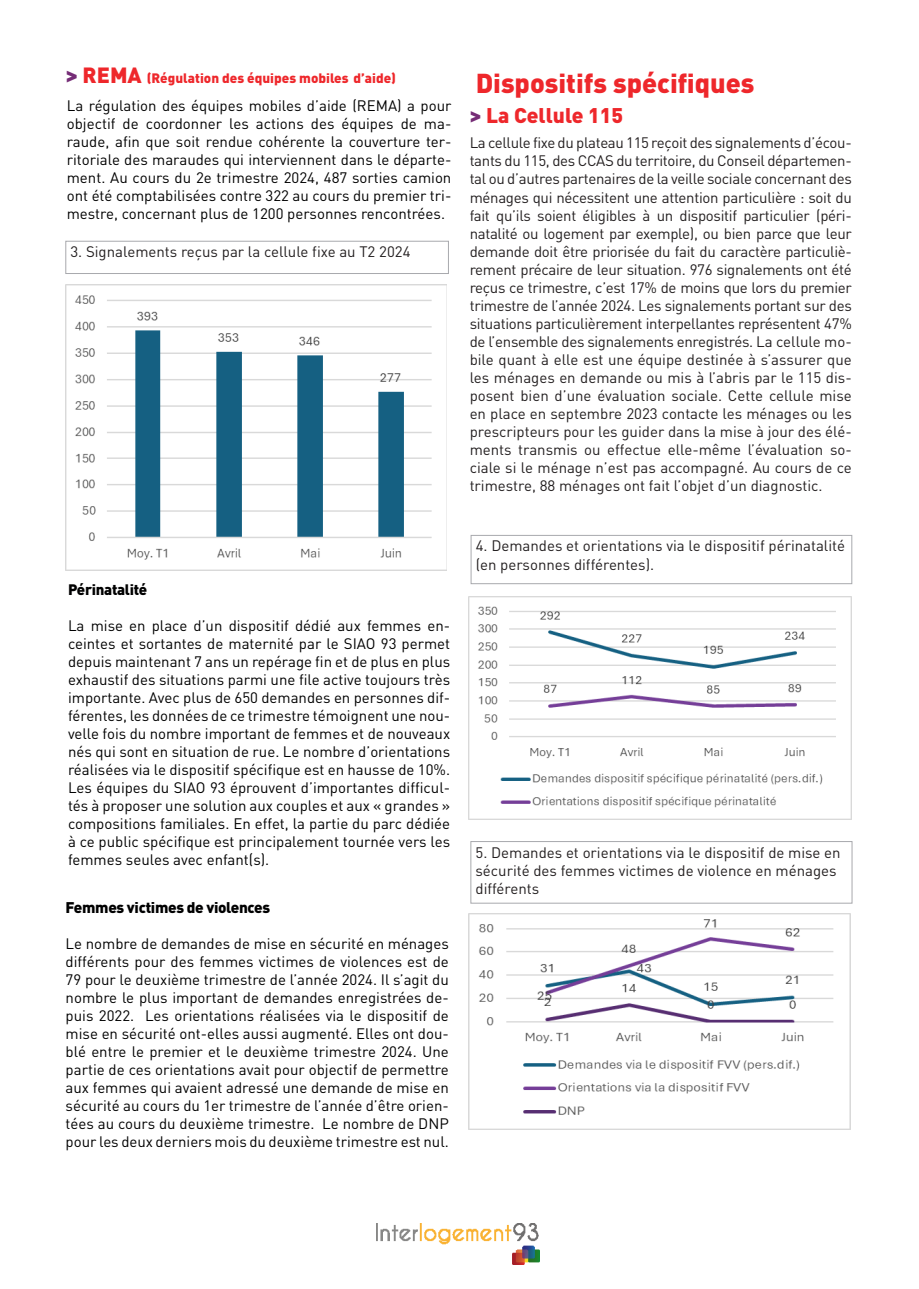
<style>
.page{position:relative;width:919px;height:1289px;background:#fff}
.page>*{position:absolute;margin:0;border:0;box-sizing:border-box;transform-origin:0 0}
.t1{font:900 27px "DINOT";color:#ee272b}
.t2{font:900 21px "DINOT";color:#ee272b}
.t3{font:900 15.3px "DINOT";letter-spacing:-.02em;color:#000001}
.t4{font:15px/18px "DINOT";color:#000001;text-align:justify}
.t5{font:15px/18px "DINOT";color:#231f20}
.t6{font:900 15px "DINOT";letter-spacing:-.02em;color:#000001}
.t7{font:900 13.5px "DINOT";color:#ee272b}
.s1{font-size:21.75px;color:#752c76}
.s2{font-size:21.75px}
.s3{color:#752c76}
</style>
<div class="page">
<img style="left:376px;top:1223px;width:163px;height:40px">
<img style="left:66px;top:284px;width:380px;height:286px">
<img style="left:468px;top:596px;width:383px;height:223px">
<div style="left:65px;top:241px;width:384px;height:33px;border:1px solid #a8a9ad"></div>
<div style="left:470px;top:535px;width:382px;height:49px;border:1px solid #a8a9ad"></div>
<div style="left:470px;top:841px;width:382px;height:62px;border:1px solid #a8a9ad"></div>
<img style="left:468px;top:913px;width:382px;height:216px">
<p class="t7" style="left:66px;top:69px;width:332px"><span class="s1">&gt;</span> <span class="s2">REMA</span> (Régulation des équipes mobiles d’aide)</p>
<h1 class="t1" style="left:475px;top:65px;width:280px">Dispositifs spécifiques</h1>
<h2 class="t2" style="left:469px;top:101px;width:155px"><span class="s3">&gt;</span> La Cellule 115</h2>
<p class="t5" style="left:469px;top:134px;width:383px;text-align:justify">La cellule fixe du plateau 115 reçoit des signalements d’écou&shy;tants du 115, des CCAS du territoire, du Conseil départemen&shy;tal ou d’autres partenaires de la veille sociale concernant des ménages qui nécessitent une attention particulière : soit du fait qu’ils soient éligibles à un dispositif particulier (péri&shy;natalité ou logement par exemple), ou bien parce que leur demande doit être priorisée du fait du caractère particuliè&shy;rement précaire de leur situation. 976 signalements ont été reçus ce trimestre, c’est 17% de moins que lors du premier trimestre de l’année 2024. Les signalements portant sur des situations particulièrement interpellantes représentent 47% de l’ensemble des signalements enregistrés. La cellule mo&shy;bile quant à elle est une équipe destinée à s’assurer que les ménages en demande ou mis à l’abris par le 115 dis&shy;posent bien d’une évaluation sociale. Cette cellule mise en place en septembre 2023 contacte les ménages ou les prescripteurs pour les guider dans la mise à jour des élé&shy;ments transmis ou effectue elle-même l’évaluation so&shy;ciale si le ménage n’est pas accompagné. Au cours de ce trimestre, 88 ménages ont fait l’objet d’un diagnostic.</p>
<p class="t4" style="left:67px;top:96px;width:386px">La régulation des équipes mobiles d’aide (REMA) a pour objectif de coordonner les actions des équipes de ma&shy;raude, afin que soit rendue cohérente la couverture ter&shy;ritoriale des maraudes qui interviennent dans le départe&shy;ment. Au cours du 2e trimestre 2024, 487 sorties camion ont été comptabilisées contre 322 au cours du premier tri&shy;mestre, concernant plus de 1200 personnes rencontrées.</p>
<p class="t5" style="left:70px;top:243px;width:341px">3. Signalements reçus par la cellule fixe au T2 2024</p>
<p class="t6" style="left:68px;top:579px;width:81px">Périnatalité</p>
<p class="t4" style="left:68px;top:616px;width:383px">La mise en place d’un dispositif dédié aux femmes en&shy;ceintes et sortantes de maternité par le SIAO 93 permet depuis maintenant 7 ans un repérage fin et de plus en plus exhaustif des situations parmi une file active toujours très importante. Avec plus de 650 demandes en personnes dif&shy;férentes, les données de ce trimestre témoignent une nou&shy;velle fois du nombre important de femmes et de nouveaux nés qui sont en situation de rue. Le nombre d’orientations réalisées via le dispositif spécifique est en hausse de 10%.<br>Les équipes du SIAO 93 éprouvent d’importantes difficul&shy;tés à proposer une solution aux couples et aux « grandes » compositions familiales. En effet, la partie du parc dédiée à ce public spécifique est principalement tournée vers les femmes seules avec enfant(s).</p>
<p class="t3" style="left:66px;top:897px;width:206px">Femmes victimes de violences</p>
<p class="t4" style="left:66px;top:934px;width:385px">Le nombre de demandes de mise en sécurité en ménages différents pour des femmes victimes de violences est de 79 pour le deuxième trimestre de l’année 2024. Il s’agit du nombre le plus important de demandes enregistrées de&shy;puis 2022. Les orientations réalisées via le dispositif de mise en sécurité ont-elles aussi augmenté. Elles ont dou&shy;blé entre le premier et le deuxième trimestre 2024. Une partie de ces orientations avait pour objectif de permettre aux femmes qui avaient adressé une demande de mise en sécurité au cours du 1er trimestre de l’année d’être orien&shy;tées au cours du deuxième trimestre. Le nombre de DNP pour les deux derniers mois du deuxième trimestre est nul.</p>
<p class="t5" style="left:475px;top:537px;width:371px">4. Demandes et orientations via le dispositif périnatalité (en personnes différentes).</p>
<p class="t5" style="left:475px;top:843px;width:366px">5. Demandes et orientations via le dispositif de mise en sécurité des femmes victimes de violence en ménages différents</p>
</div>
